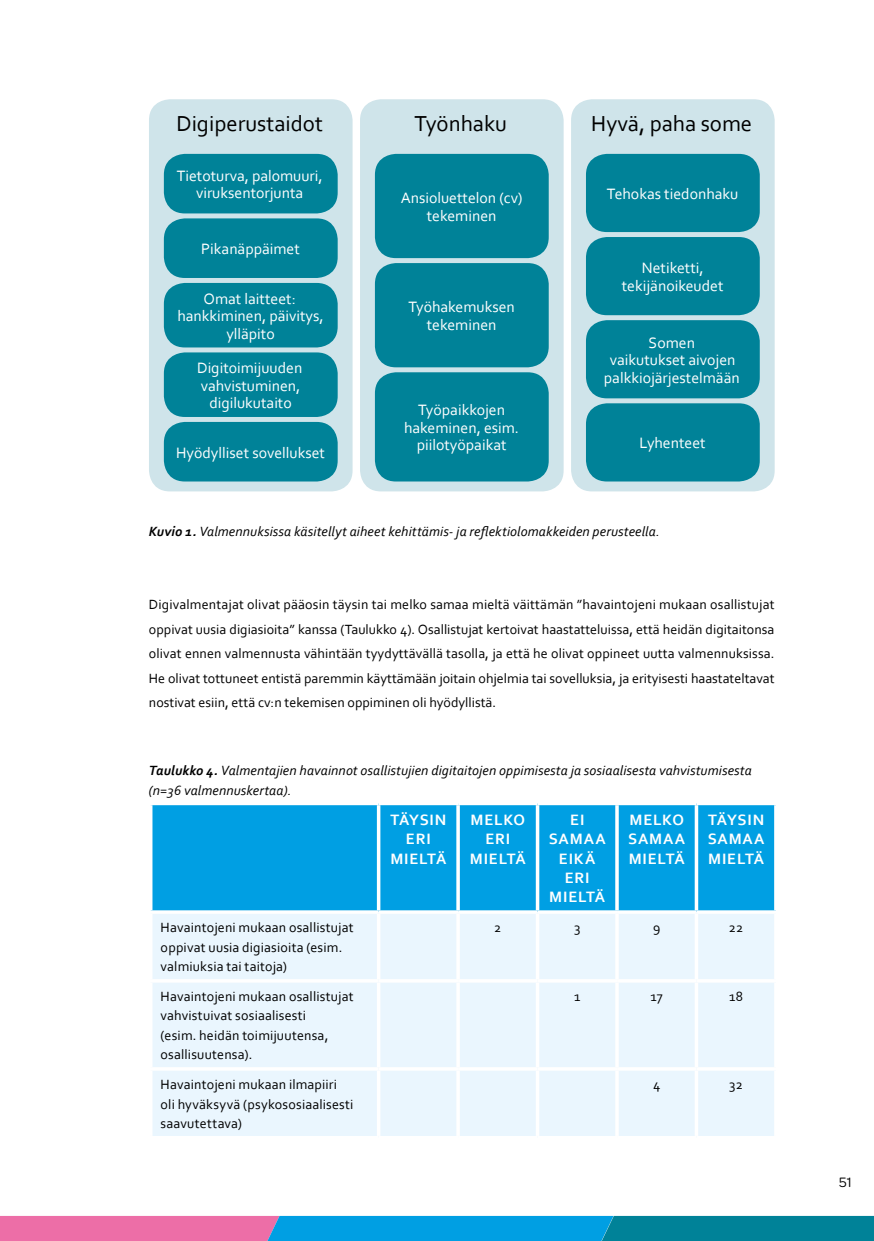
<style>
.page{position:relative;width:874px;height:1241px;background:#fff}
.page>*{position:absolute;margin:0;border:0;box-sizing:border-box;transform-origin:0 0}
.kuviotxt{font:22.75px "Corbel";color:#000}
.kuviotxt-2{font:15.75px/17.5px "Corbel";color:#fff;text-align:center}
.Taulukko_otsikko{font:700 15.75px/19.2px "Corbel";letter-spacing:.05em;color:#fff;text-align:center}
.t1{font:14.53px "Omnes";color:#000}
.leipis_eka{font:14px/24.5px "Corbel";color:#000;text-align:justify}
.Taulukko{font:14px/19.2px "Corbel";letter-spacing:.01em;color:#000}
.kuvateksti2{font:italic 14px/19.2px "Corbel";letter-spacing:.01em;color:#000}
.s1{font-weight:700}
</style>
<div class="page">
<svg style="left:0;top:1215px;width:873px;height:25px;background:#508bbc"></svg>
<div style="left:149px;top:99px;width:203px;height:392px;background:#cfe4ea;border-radius:21px"></div>
<div style="left:360px;top:99px;width:203px;height:392px;background:#cfe4ea;border-radius:21px"></div>
<div style="left:570px;top:99px;width:204px;height:392px;background:#cfe4ea;border-radius:21px"></div>
<div style="left:164px;top:154px;width:173px;height:59px;background:#008298;border-radius:21px"></div>
<div style="left:164px;top:218px;width:173px;height:60px;background:#008298;border-radius:21px"></div>
<div style="left:164px;top:283px;width:173px;height:64px;background:#008298;border-radius:21px"></div>
<div style="left:164px;top:352px;width:173px;height:65px;background:#008298;border-radius:21px"></div>
<div style="left:164px;top:422px;width:173px;height:59px;background:#008298;border-radius:21px"></div>
<div style="left:375px;top:154px;width:173px;height:104px;background:#008298;border-radius:21px"></div>
<div style="left:375px;top:263px;width:173px;height:104px;background:#008298;border-radius:21px"></div>
<div style="left:375px;top:372px;width:173px;height:109px;background:#008298;border-radius:21px"></div>
<div style="left:585px;top:154px;width:174px;height:78px;background:#008298;border-radius:21px"></div>
<div style="left:585px;top:237px;width:174px;height:78px;background:#008298;border-radius:21px"></div>
<div style="left:585px;top:320px;width:174px;height:78px;background:#008298;border-radius:21px"></div>
<div style="left:585px;top:403px;width:174px;height:78px;background:#008298;border-radius:21px"></div>
<div style="left:152px;top:805px;width:621px;height:105px;background:#009fe3"></div>
<div style="left:152px;top:914px;width:621px;height:221px;background:#eaf6fe"></div>
<svg style="left:376px;top:805px;width:4px;height:105px"></svg>
<hr style="left:456px;top:805px;width:3px;height:105px;background:#fff">
<svg style="left:535px;top:805px;width:4px;height:105px"></svg>
<hr style="left:615px;top:805px;width:3px;height:105px;background:#fff">
<hr style="left:694px;top:805px;width:3px;height:105px;background:#fff">
<svg style="left:773px;top:805px;width:3px;height:105px"></svg>
<svg style="left:376px;top:914px;width:4px;height:64px"></svg>
<hr style="left:456px;top:913px;width:3px;height:65px;background:#fff">
<svg style="left:535px;top:914px;width:4px;height:64px"></svg>
<hr style="left:615px;top:913px;width:3px;height:65px;background:#fff">
<hr style="left:694px;top:913px;width:3px;height:65px;background:#fff">
<svg style="left:773px;top:914px;width:1px;height:64px"></svg>
<svg style="left:152px;top:978px;width:226px;height:4px"></svg>
<svg style="left:378px;top:978px;width:80px;height:4px"></svg>
<svg style="left:376px;top:982px;width:4px;height:84px"></svg>
<svg style="left:458px;top:978px;width:79px;height:4px"></svg>
<hr style="left:456px;top:982px;width:3px;height:84px;background:#fff">
<svg style="left:537px;top:978px;width:79px;height:4px"></svg>
<svg style="left:535px;top:982px;width:4px;height:84px"></svg>
<svg style="left:616px;top:978px;width:80px;height:4px"></svg>
<hr style="left:615px;top:982px;width:3px;height:84px;background:#fff">
<svg style="left:696px;top:978px;width:78px;height:4px"></svg>
<hr style="left:694px;top:982px;width:3px;height:84px;background:#fff">
<svg style="left:773px;top:983px;width:1px;height:83px"></svg>
<svg style="left:152px;top:1066px;width:226px;height:4px"></svg>
<svg style="left:378px;top:1066px;width:80px;height:4px"></svg>
<svg style="left:376px;top:1070px;width:4px;height:65px"></svg>
<svg style="left:458px;top:1066px;width:79px;height:4px"></svg>
<hr style="left:456px;top:1070px;width:3px;height:65px;background:#fff">
<svg style="left:537px;top:1066px;width:79px;height:4px"></svg>
<svg style="left:535px;top:1070px;width:4px;height:65px"></svg>
<svg style="left:616px;top:1066px;width:80px;height:4px"></svg>
<hr style="left:615px;top:1070px;width:3px;height:65px;background:#fff">
<svg style="left:696px;top:1066px;width:78px;height:4px"></svg>
<hr style="left:694px;top:1070px;width:3px;height:65px;background:#fff">
<svg style="left:773px;top:1071px;width:1px;height:64px"></svg>
<svg style="left:152px;top:1135px;width:225px;height:1px"></svg>
<svg style="left:380px;top:1135px;width:76px;height:1px"></svg>
<svg style="left:460px;top:1135px;width:76px;height:1px"></svg>
<svg style="left:539px;top:1135px;width:76px;height:1px"></svg>
<svg style="left:619px;top:1135px;width:76px;height:1px"></svg>
<svg style="left:698px;top:1135px;width:76px;height:1px"></svg>
<p class="kuviotxt" style="left:176px;top:109px;width:148px">Digiperustaidot</p>
<p class="kuviotxt" style="left:414px;top:109px;width:94px">Työnhaku</p>
<p class="kuviotxt" style="left:591px;top:109px;width:162px">Hyvä, paha some</p>
<p class="kuviotxt-2" style="left:177px;top:166px;width:147px">Tietoturva, palomuuri, viruksentorjunta</p>
<p class="kuviotxt-2" style="left:606px;top:184px;width:133px">Tehokas tiedonhaku</p>
<p class="kuviotxt-2" style="left:400px;top:189px;width:123px">Ansioluettelon (cv) tekeminen</p>
<p class="kuviotxt-2" style="left:201px;top:240px;width:100px">Pikanäppäimet</p>
<p class="kuviotxt-2" style="left:177px;top:289px;width:148px">Omat laitteet: hankkiminen, päivitys, ylläpito</p>
<p class="kuviotxt-2" style="left:197px;top:358px;width:107px">Digitoimijuuden vahvistuminen, digilukutaito</p>
<p class="kuviotxt-2" style="left:176px;top:443px;width:150px">Hyödylliset sovellukset</p>
<p class="kuviotxt-2" style="left:408px;top:298px;width:108px">Työhakemuksen tekeminen</p>
<p class="kuviotxt-2" style="left:404px;top:401px;width:116px">Työpaikkojen hakeminen, esim. piilotyöpaikat</p>
<p class="kuviotxt-2" style="left:621px;top:259px;width:103px">Netiketti, tekijänoikeudet</p>
<p class="kuviotxt-2" style="left:603px;top:333px;width:137px">Somen<br>vaikutukset aivojen palkkiojärjestelmään</p>
<p class="kuviotxt-2" style="left:639px;top:434px;width:68px">Lyhenteet</p>
<p class="kuvateksti2" style="left:149px;top:521px;width:512px"><span class="s1">Kuvio 1.</span> Valmennuksissa käsitellyt aiheet kehittämis- ja reflektiolomakkeiden perusteella.</p>
<p class="leipis_eka" style="left:149px;top:591px;width:627px">Digivalmentajat olivat pääosin täysin tai melko samaa mieltä väittämän ”havaintojeni mukaan osallistujat oppivat uusia digiasioita” kanssa (Taulukko 4). Osallistujat kertoivat haastatteluissa, että heidän digitaitonsa olivat ennen valmennusta vähintään tyydyttävällä tasolla, ja että he olivat oppineet uutta valmennuksissa.<br>He olivat tottuneet entistä paremmin käyttämään joitain ohjelmia tai sovelluksia, ja erityisesti haastateltavat nostivat esiin, että cv:n tekemisen oppiminen oli hyödyllistä.</p>
<p class="kuvateksti2" style="left:149px;top:760px;width:604px"><span class="s1">Taulukko 4.</span> Valmentajien havainnot osallistujien digitaitojen oppimisesta ja sosiaalisesta vahvistumisesta (n=36 valmennuskertaa).</p>
<h3 class="Taulukko_otsikko" style="left:390px;top:809px;width:58px">TÄYSIN<br>ERI<br>MIELTÄ</h3>
<h3 class="Taulukko_otsikko" style="left:469px;top:809px;width:58px">MELKO<br>ERI<br>MIELTÄ</h3>
<h3 class="Taulukko_otsikko" style="left:548px;top:809px;width:58px">EI<br>SAMAA<br>EIKÄ<br>ERI<br>MIELTÄ</h3>
<h3 class="Taulukko_otsikko" style="left:628px;top:809px;width:58px;text-align:justify">MELKO SAMAA MIELTÄ</h3>
<h3 class="Taulukko_otsikko" style="left:707px;top:809px;width:58px;text-align:justify">TÄYSIN SAMAA MIELTÄ</h3>
<p class="Taulukko" style="left:160px;top:917px;width:194px">Havaintojeni mukaan osallistujat oppivat uusia digiasioita (esim. valmiuksia tai taitoja)</p>
<p class="Taulukko" style="left:494px;top:917px;width:9px">2</p>
<p class="Taulukko" style="left:574px;top:917px;width:8px">3</p>
<p class="Taulukko" style="left:652px;top:917px;width:9px">9</p>
<p class="Taulukko" style="left:728px;top:917px;width:16px">22</p>
<p class="Taulukko" style="left:160px;top:986px;width:194px">Havaintojeni mukaan osallistujat vahvistuivat sosiaalisesti<br>(esim. heidän toimijuutensa, osallisuutensa).</p>
<p class="Taulukko" style="left:574px;top:986px;width:8px">1</p>
<p class="Taulukko" style="left:650px;top:986px;width:14px">17</p>
<p class="Taulukko" style="left:728px;top:986px;width:15px">18</p>
<p class="Taulukko" style="left:160px;top:1074px;width:194px">Havaintojeni mukaan ilmapiiri oli hyväksyvä (psykososiaalisesti saavutettava)</p>
<p class="Taulukko" style="left:652px;top:1074px;width:9px">4</p>
<p class="Taulukko" style="left:729px;top:1074px;width:15px">32</p>
<p class="t1" style="left:838px;top:1171px;width:14px">51</p>
</div>
